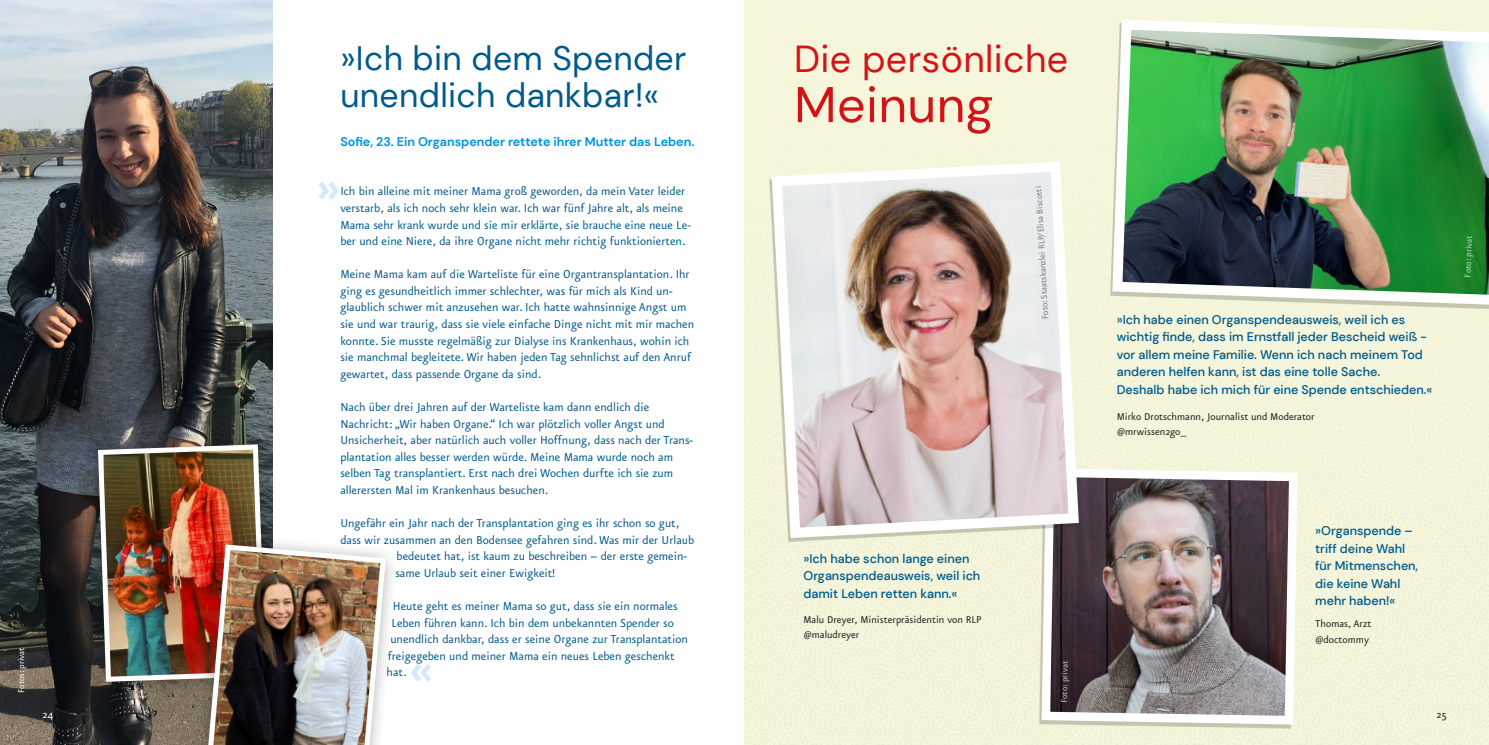
<style>
.page{position:relative;width:1489px;height:745px;background:#fff}
.page>*{position:absolute;margin:0;border:0;box-sizing:border-box;transform-origin:0 0}
.Copy_neu{font:700 55px "Eureka Sans";color:#d4eafa}
.Headline_2{font:50px "DM Sans";letter-spacing:.01em;color:#d51317}
.Headline_2-2{font:37.5px "DM Sans";letter-spacing:.01em;color:#d51317}
.Headline_1_Neu{font:33.75px/37.5px "DM Sans";letter-spacing:.01em;color:#005a8c}
.Copy_neu-2{font:13.75px/16.5px "Eureka Sans";color:#005a8c}
.BU_Erklärtext{font:500 12.5px/17.5px "DM Sans";color:#005a8c}
.Absatzformat_1{font:500 12.5px/17.5px "DM Sans";color:#005a8c}
.Subhead_türkis{font:700 12.5px "DM Sans";color:#0095db}
.Paginierung{font:12.5px "Eureka Sans";color:#fff}
.t1{font:12.5px "Eureka Sans";color:#1d1d1b}
.BU_Erklärtext-2{font:11.88px/15px "Eureka Sans";color:#1d1d1b}
.Absatzformat_1-2{font:11.88px/15px "Eureka Sans";color:#1d1d1b}
.Copy_neu-3{font:10px "Eureka Sans";color:#797979}
.BU_Erklärtext-3{font:10px "Eureka Sans";color:#fff}
</style>
<div class="page">
<img style="left:1107px;top:15px;width:381px;height:295px">
<img style="left:1037px;top:464px;width:264px;height:264px">
<img style="left:0;top:0;width:273px;height:744px">
<div style="left:82px;top:431px;width:197px;height:267px;background:#1d1d1b;opacity:.4"></div>
<img style="left:95px;top:441px;width:293px;height:303px">
<svg style="left:766px;top:156px;width:317px;height:387px;background:#d5c7c1"></svg>
<p class="BU_Erklärtext-3" style="left:17px;top:692px;width:47px;rotate:-90deg">Fotos: privat</p>
<p class="Headline_1_Neu" style="left:340px;top:39px;width:347px">»Ich bin dem Spender unendlich dankbar!«</p>
<p class="Subhead_türkis" style="left:340px;top:133px;width:355px">Sofie, 23. Ein Organspender rettete ihrer Mutter das Leben.</p>
<p class="Copy_neu-2" style="left:340px;top:184px;width:352px">Ich bin alleine mit meiner Mama groß geworden, da mein Vater leider verstarb, als ich noch sehr klein war. Ich war fünf Jahre alt, als meine Mama sehr krank wurde und sie mir erklärte, sie brauche eine neue Le&shy;ber und eine Niere, da ihre Organe nicht mehr richtig funktionierten.</p>
<p class="Copy_neu-2" style="left:340px;top:266px;width:355px">Meine Mama kam auf die Warteliste für eine Organtransplantation. Ihr ging es gesundheitlich immer schlechter, was für mich als Kind un&shy;glaublich schwer mit anzusehen war. Ich hatte wahnsinnige Angst um sie und war traurig, dass sie viele einfache Dinge nicht mit mir machen konnte. Sie musste regelmäßig zur Dialyse ins Krankenhaus, wohin ich sie manchmal begleitete. Wir haben jeden Tag sehnlichst auf den Anruf gewartet, dass passende Organe da sind.</p>
<p class="Copy_neu-2" style="left:340px;top:399px;width:354px">Nach über drei Jahren auf der Warteliste kam dann endlich die Nachricht: „Wir haben Organe.“ Ich war plötzlich voller Angst und Unsicherheit, aber natürlich auch voller Hoffnung, dass nach der Trans&shy;plantation alles besser werden würde. Meine Mama wurde noch am selben Tag transplantiert. Erst nach drei Wochen durfte ich sie zum allerersten Mal im Krankenhaus besuchen.</p>
<p class="Copy_neu-2" style="left:340px;top:515px;width:340px">Ungefähr ein Jahr nach der Transplantation ging es ihr schon so gut,</p>
<p class="Copy_neu-2" style="left:340px;top:531px;width:355px">dass wir zusammen an den Bodensee gefahren sind. Was mir der Urlaub</p>
<p class="Copy_neu-2" style="left:396px;top:548px;width:292px">bedeutet hat, ist kaum zu beschreiben – der erste gemein-</p>
<p class="Copy_neu-2" style="left:395px;top:564px;width:161px">same Urlaub seit einer Ewigkeit!</p>
<p class="Copy_neu-2" style="left:393px;top:598px;width:286px">Heute geht es meiner Mama so gut, dass sie ein normales</p>
<p class="Copy_neu-2" style="left:391px;top:614px;width:284px">Leben führen kann. Ich bin dem unbekannten Spender so</p>
<p class="Copy_neu-2" style="left:390px;top:631px;width:299px">unendlich dankbar, dass er seine Organe zur Transplantation</p>
<p class="Copy_neu-2" style="left:388px;top:647px;width:288px">freigegeben und meiner Mama ein neues Leben geschenkt</p>
<p class="Copy_neu-2" style="left:386px;top:664px;width:22px">hat.</p>
<p class="Copy_neu" style="left:316px;top:159px;width:25px">»</p>
<p class="Copy_neu" style="left:409px;top:640px;width:25px">«</p>
<p class="Headline_2-2" style="left:794px;top:36px;width:275px">Die persönliche</p>
<p class="Headline_2" style="left:794px;top:74px;width:201px">Meinung</p>
<p class="Copy_neu-3" style="left:1040px;top:319px;width:135px;rotate:-93deg">Foto: Staatskanzlei RLP/Elisa Biscotti</p>
<p class="Absatzformat_1" style="left:803px;top:549px;width:178px">»Ich habe schon lange einen<br>Organspendeausweis, weil ich damit Leben retten kann.«</p>
<p class="Absatzformat_1-2" style="left:803px;top:612px;width:179px">Malu Dreyer, Ministerpräsidentin von RLP @maludreyer</p>
<p class="BU_Erklärtext-3" style="left:1059px;top:702px;width:44px;rotate:-89deg">Foto: privat</p>
<p class="BU_Erklärtext" style="left:1116px;top:310px;width:317px">»Ich habe einen Organspendeausweis, weil ich es wichtig finde, dass im Ernstfall jeder Bescheid weiß - vor allem meine Familie. Wenn ich nach meinem Tod anderen helfen kann, ist das eine tolle Sache.<br>Deshalb habe ich mich für eine Spende entschieden.«</p>
<p class="BU_Erklärtext-2" style="left:1116px;top:409px;width:199px">Mirko Drotschmann, Journalist und Moderator @mrwissen2go_</p>
<p class="Absatzformat_1" style="left:1315px;top:521px;width:104px">»Organspende – triff deine Wahl für Mitmenschen, die keine Wahl mehr haben!«</p>
<p class="BU_Erklärtext-2" style="left:1315px;top:615px;width:58px;line-height:16.5px">Thomas, Arzt @doctommy</p>
<p class="Paginierung" style="left:43px;top:708px;width:12px">24</p>
<p class="t1" style="left:1436px;top:708px;width:12px">25</p>
<p class="BU_Erklärtext-3" style="left:1462px;top:277px;width:44px;rotate:-88deg">Foto: privat</p>
</div>
